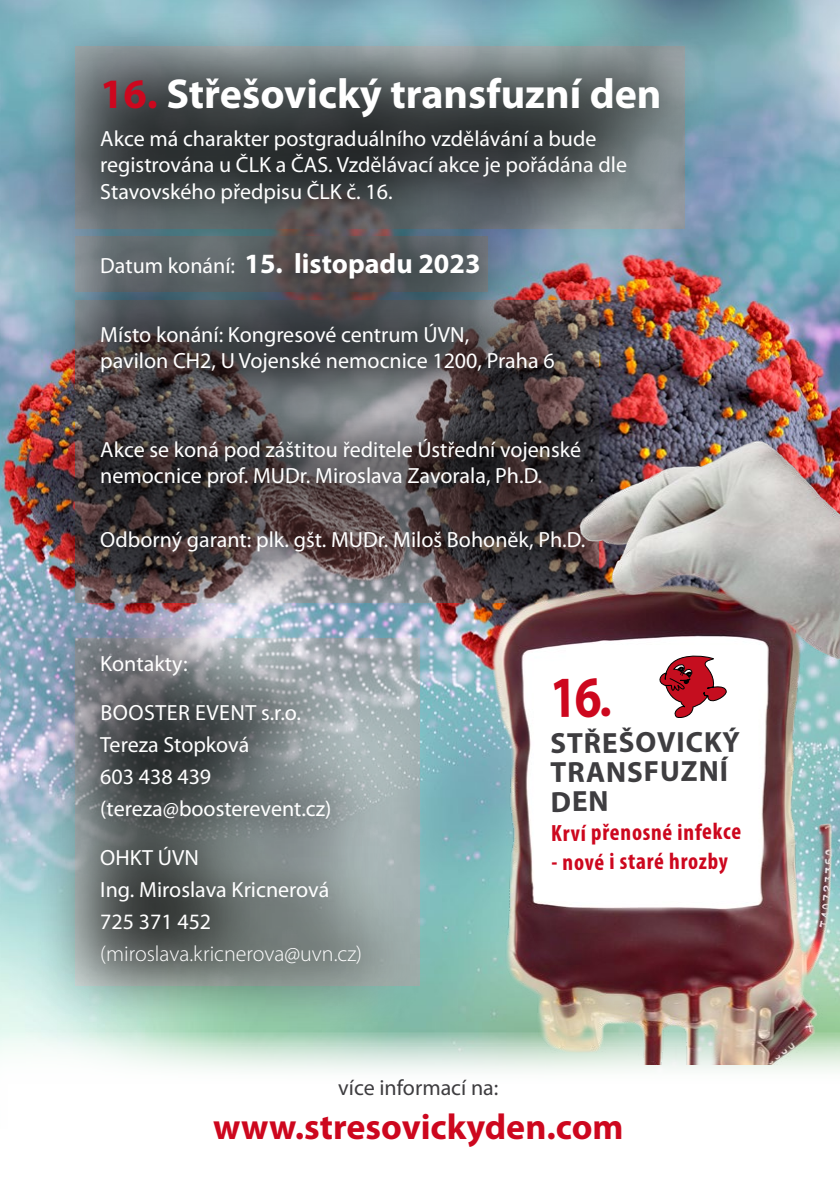
<style>
.page{position:relative;width:840px;height:1191px;background:#fff}
.page>*{position:absolute;margin:0;border:0;box-sizing:border-box;transform-origin:0 0}
.t1{font:700 42px "Myriad Pro";color:#fff}
.t2{font:700 36px "Myriad Pro";color:#cd071e}
.t3{font:700 29.2px/29.6px "Myriad Pro";letter-spacing:.02em;color:#3e3d40}
.t4{font:700 28px "Myriad Pro";color:#fff}
.t5{font:700 condensed 23.4px "Myriad Pro";color:#cd071e}
.t6{font:22px/32px "Myriad Pro";color:#fff}
.t7{font:300 22px "Myriad Pro";color:#fff}
.t8{font:22px "Myriad Pro";color:#3e3d40}
.s1{color:#cd071e}
.s2{font-weight:400;font-size:22px}
</style>
<div class="page">
<img style="left:0;top:0;width:839px;height:1032px">
<div style="left:34px;top:11px;width:690px;height:606px;background:#000;opacity:.75"></div>
<div style="left:34px;top:589px;width:392px;height:441px;background:#000;opacity:.75"></div>
<img style="left:373px;top:325px;width:466px;height:739px">
<svg style="left:655px;top:648px;width:71px;height:71px"></svg>
<svg style="left:553px;top:678px;width:57px;height:39px"></svg>
<h1 class="t1" style="left:100px;top:66px;width:562px"><span class="s1">16.</span> Střešovický transfuzní den</h1>
<p class="t6" style="left:100px;top:125px;width:528px;line-height:26.4px">Akce má charakter postgraduálního vzdělávání a bude registrována u ČLK a ČAS. Vzdělávací akce je pořádána dle<br>Stavovského předpisu ČLK č. 16.</p>
<p class="t4" style="left:100px;top:245px;width:381px"><span class="s2">Datum konání:</span> 15. listopadu 2023</p>
<p class="t6" style="left:100px;top:321px;width:455px;line-height:26px">Místo konání: Kongresové centrum ÚVN,<br>pavilon CH2, U Vojenské nemocnice 1200, Praha 6</p>
<p class="t6" style="left:100px;top:437px;width:482px;line-height:26px">Akce se koná pod záštitou ředitele Ústřední vojenské nemocnice prof. MUDr. Miroslava Zavorala, Ph.D.</p>
<p class="t6" style="left:100px;top:523px;width:486px">Odborný garant: plk. gšt. MUDr. Miloš Bohoněk, Ph.D.</p>
<p class="t6" style="left:100px;top:647px;width:89px">Kontakty:</p>
<p class="t6" style="left:100px;top:696px;width:232px">BOOSTER EVENT s.r.o.<br>Tereza Stopková<br>603 438 439 (tereza@boosterevent.cz)</p>
<p class="t6" style="left:100px;top:841px;width:230px">OHKT ÚVN<br>Ing. Miroslava Kricnerová<br>725 371 452</p>
<p class="t7" style="left:100px;top:941px;width:263px">(miroslava.kricnerova@uvn.cz)</p>
<h3 class="t3" style="left:550px;top:726px;width:191px">STŘEŠOVICKÝ<br>TRANSFUZNÍ<br>DEN</h3>
<p class="t5" style="left:550px;top:819px;width:191px;rotate:-1deg">Krví přenosné infekce</p>
<p class="t5" style="left:550px;top:848px;width:178px;rotate:-1deg">- nové i staré hrozby</p>
<p class="t8" style="left:338px;top:1074px;width:161px">více informací na:</p>
<h2 class="t2" style="left:213px;top:1103px;width:411px">www.stresovickyden.com</h2>
</div>
